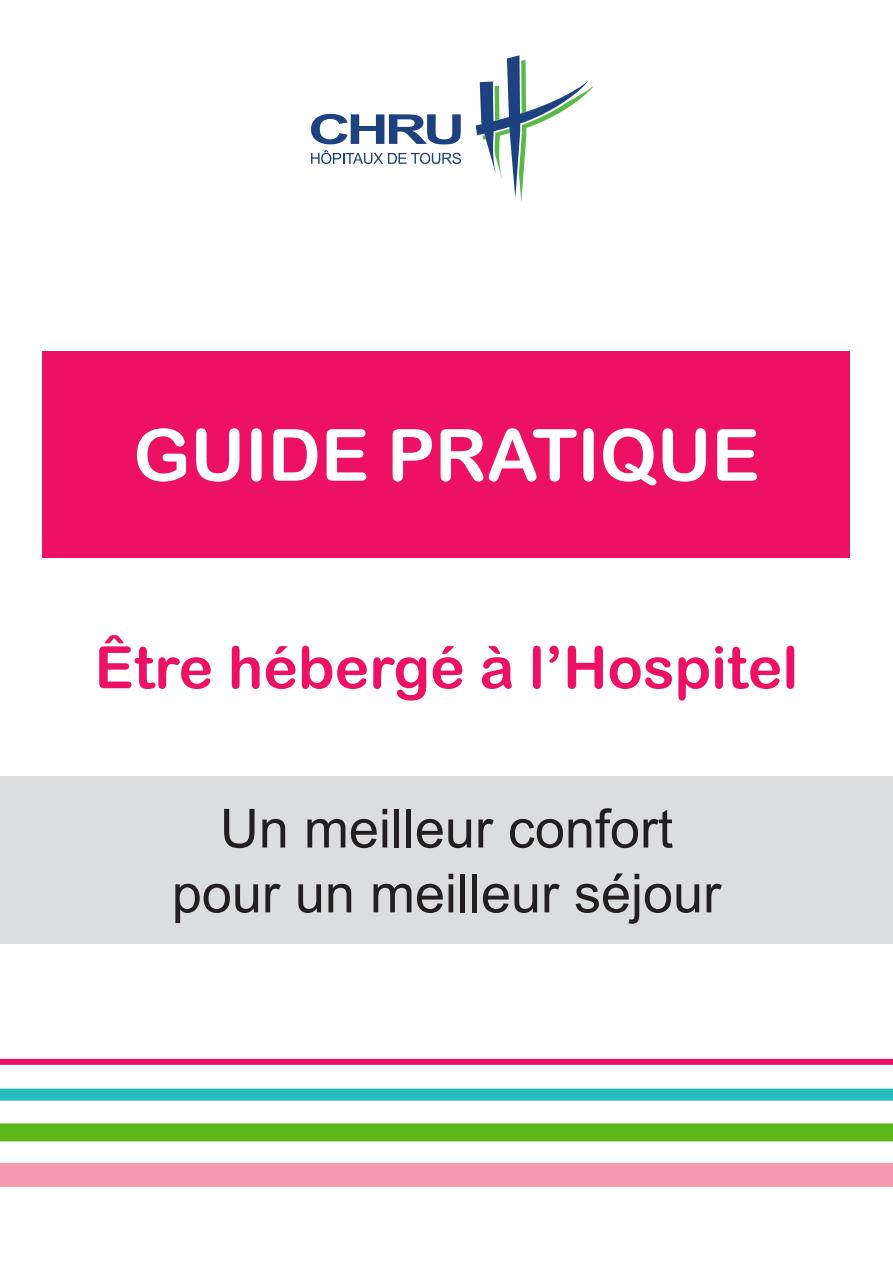
<style>
.page{position:relative;width:893px;height:1263px;background:#fff}
.page>*{position:absolute;margin:0;border:0;box-sizing:border-box;transform-origin:0 0}
.t1{font:72px "Arial Rounded MT Bold";color:#fff}
.t2{font:58.5px "Arial Rounded MT Bold";color:#ed1164}
.t3{font:54px "Arial";color:#231f20}
</style>
<div class="page">
<div style="left:0;top:776px;width:893px;height:168px;background:#dcdddf"></div>
<svg style="left:311px;top:150px;width:150px;height:14px"></svg>
<svg style="left:476px;top:55px;width:119px;height:147px"></svg>
<svg style="left:311px;top:114px;width:150px;height:30px"></svg>
<div style="left:43px;top:351px;width:807px;height:207px;background:#ed1164"></div>
<div style="left:0;top:1059px;width:893px;height:6px;background:#ed1164"></div>
<div style="left:0;top:1089px;width:893px;height:12px;background:#27bdbe"></div>
<div style="left:0;top:1123px;width:893px;height:18px;background:#5bb718"></div>
<div style="left:0;top:1163px;width:893px;height:24px;background:#f599b1"></div>
<p class="t1" style="left:133px;top:413px;width:628px">GUIDE PRATIQUE</p>
<p class="t2" style="left:95px;top:633px;width:705px">Être hébergé à l’Hospitel</p>
<p class="t3" style="left:220px;top:793px;width:455px">Un meilleur confort</p>
<p class="t3" style="left:172px;top:858px;width:551px">pour un meilleur séjour</p>
</div>
